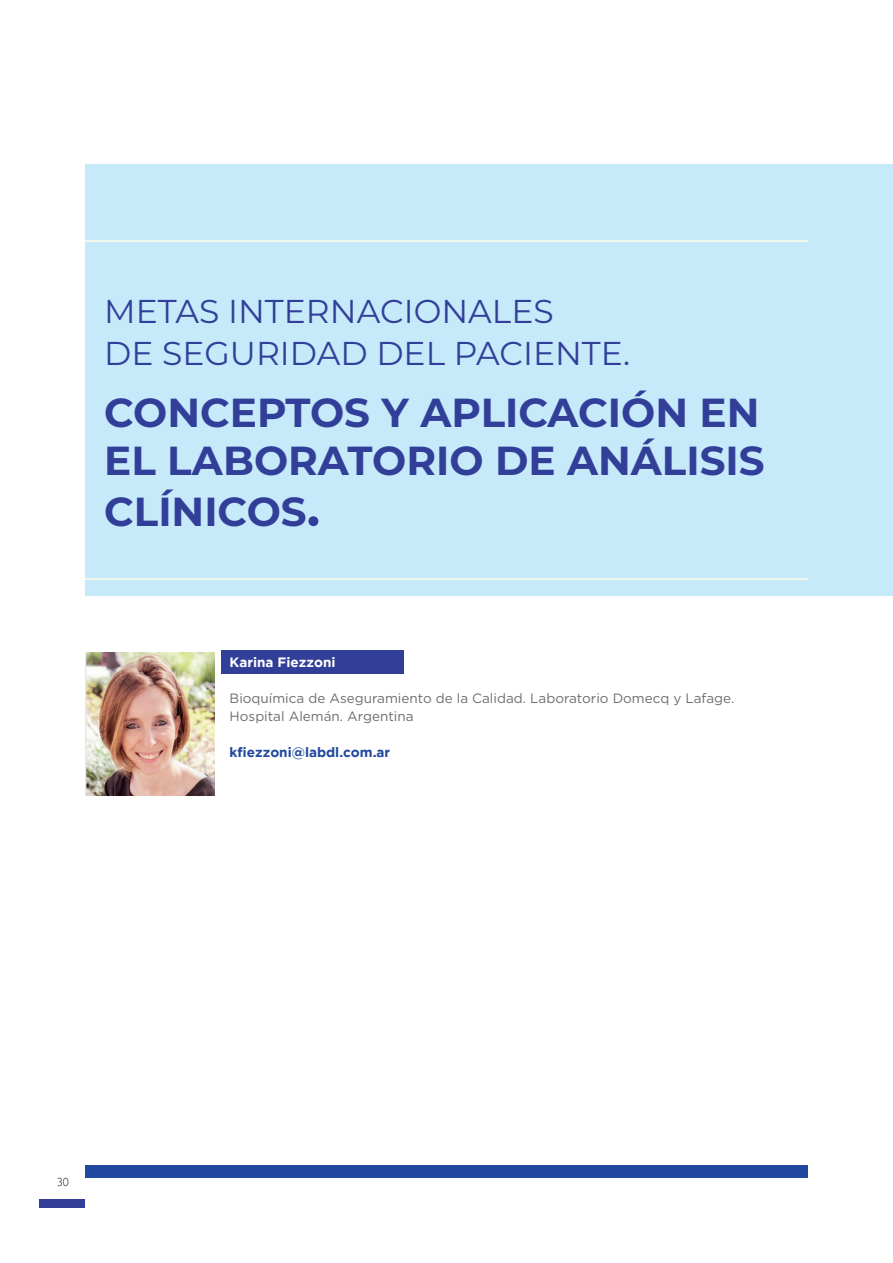
<style>
.page{position:relative;width:893px;height:1263px;background:#fff}
.page>*{position:absolute;margin:0;border:0;box-sizing:border-box;transform-origin:0 0}
.t1{font:700 40.5px/49.5px "Montserrat";color:#323f99}
.t2{font:33px/42px "Montserrat";color:#323f99}
.t3{font:13.5px/18px "Gotham";color:#6c6d70}
.t4{font:700 13.5px "Gotham";color:#20499f}
.t5{font:700 13.5px "Gotham";color:#fff}
.t6{font:300 12px "Gill Sans";color:#231f20}
.s1{font-size:51px}
</style>
<div class="page">
<div style="left:40px;top:1199px;width:45px;height:9px;background:#323f99"></div>
<img style="left:85px;top:653px;width:130px;height:142px">
<div style="left:85px;top:1166px;width:723px;height:12px;background:#20499f"></div>
<div style="left:85px;top:164px;width:808px;height:431px;background:#c6eafa"></div>
<hr style="left:85px;top:240px;width:723px;height:2px;background:#fffde9">
<hr style="left:85px;top:578px;width:723px;height:2px;background:#fffde9">
<div style="left:221px;top:650px;width:183px;height:24px;background:#323f99"></div>
<h2 class="t2" style="left:104px;top:289px;width:528px">METAS INTERNACIONALES<br>DE SEGURIDAD DEL PACIENTE.</h2>
<h1 class="t1" style="left:104px;top:386px;width:662px">CONCEPTOS Y APLICACIÓN EN<br>EL LABORATORIO DE ANÁLISIS<br>CLÍNICOS<span class="s1">.</span></h1>
<p class="t5" style="left:230px;top:654px;width:107px">Karina Fiezzoni</p>
<p class="t3" style="left:230px;top:688px;width:506px">Bioquímica de Aseguramiento de la Calidad. Laboratorio Domecq y Lafage.<br>Hospital Alemán. Argentina</p>
<p class="t4" style="left:230px;top:744px;width:162px">kfiezzoni@labdl.com.ar</p>
<p class="t6" style="left:57px;top:1173px;width:13px">30</p>
</div>
